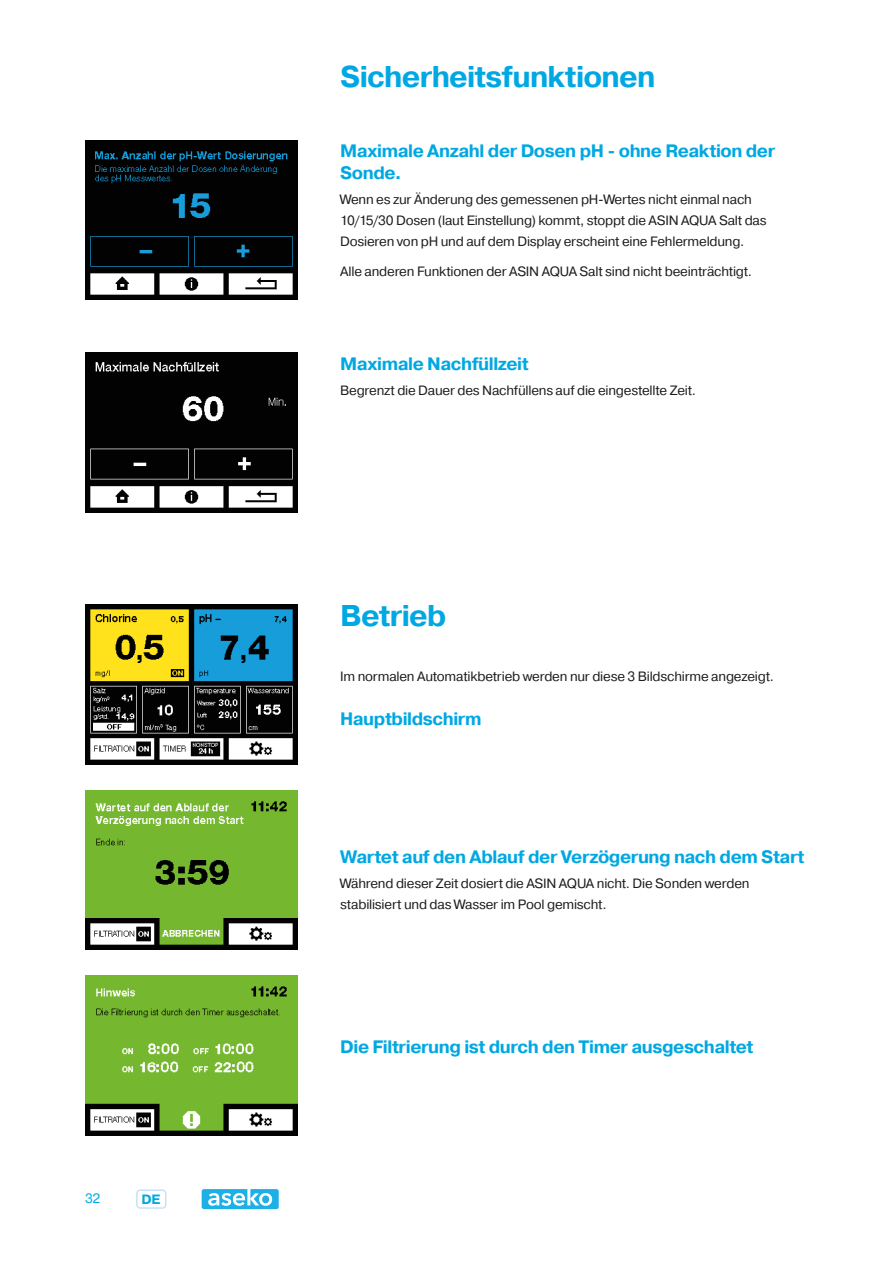
<style>
.page{position:relative;width:893px;height:1263px;background:#fff}
.page>*{position:absolute;margin:0;border:0;box-sizing:border-box;transform-origin:0 0}
.Nadpis_1{font:700 30px "Pragmatica";letter-spacing:-.03em;color:#00a8e3}
.Nadpis_2{font:700 18px/22.5px "Pragmatica";letter-spacing:-.025em;color:#00a8e3}
.t1{font:13.5px/21px "Pragmatica";letter-spacing:-.015em;color:#1d1d1b}
.t2{font:13.5px "Pragmatica";color:#00a8e3}
.t3{font:700 13.5px "Pragmatica";color:#00a8e3}
</style>
<div class="page">
<div style="left:136px;top:1189px;width:30px;height:20px;border:2px solid #c7e2f4;border-radius:4px"></div>
<svg style="left:202px;top:1189px;width:77px;height:20px"></svg>
<img style="left:85px;top:353px;width:213px;height:159px">
<img style="left:85px;top:790px;width:213px;height:160px">
<img style="left:85px;top:976px;width:213px;height:159px">
<img style="left:85px;top:140px;width:213px;height:160px">
<img style="left:85px;top:605px;width:213px;height:159px">
<p class="t2" style="left:85px;top:1190px;width:17px">32</p>
<p class="t3" style="left:141px;top:1190px;width:21px">DE</p>
<p class="Nadpis_1" style="left:340px;top:58px;width:317px">Sicherheitsfunktionen</p>
<p class="Nadpis_2" style="left:340px;top:139px;width:437px">Maximale Anzahl der Dosen pH - ohne Reaktion der<br>Sonde.</p>
<p class="t1" style="left:340px;top:189px;width:428px">Wenn es zur Änderung des gemessenen pH-Wertes nicht einmal nach<br>10/15/30 Dosen (laut Einstellung) kommt, stoppt die ASIN AQUA Salt das<br>Dosieren von pH und auf dem Display erscheint eine Fehlermeldung.</p>
<p class="t1" style="left:340px;top:261px;width:413px">Alle anderen Funktionen der ASIN AQUA Salt sind nicht beeinträchtigt.</p>
<p class="Nadpis_2" style="left:340px;top:352px;width:190px">Maximale Nachfüllzeit</p>
<p class="t1" style="left:340px;top:380px;width:357px">Begrenzt die Dauer des Nachfüllens auf die eingestellte Zeit.</p>
<p class="Nadpis_1" style="left:340px;top:596px;width:108px">Betrieb</p>
<p class="t1" style="left:340px;top:666px;width:435px">Im normalen Automatikbetrieb werden nur diese 3 Bildschirme angezeigt.</p>
<p class="Nadpis_2" style="left:340px;top:708px;width:143px">Hauptbildschirm</p>
<p class="Nadpis_2" style="left:340px;top:846px;width:466px">Wartet auf den Ablauf der Verzögerung nach dem Start</p>
<p class="t1" style="left:340px;top:873px;width:411px">Während dieser Zeit dosiert die ASIN AQUA nicht. Die Sonden werden stabilisiert und das Wasser im Pool gemischt.</p>
<p class="Nadpis_2" style="left:340px;top:1036px;width:415px">Die Filtrierung ist durch den Timer ausgeschaltet</p>
</div>
